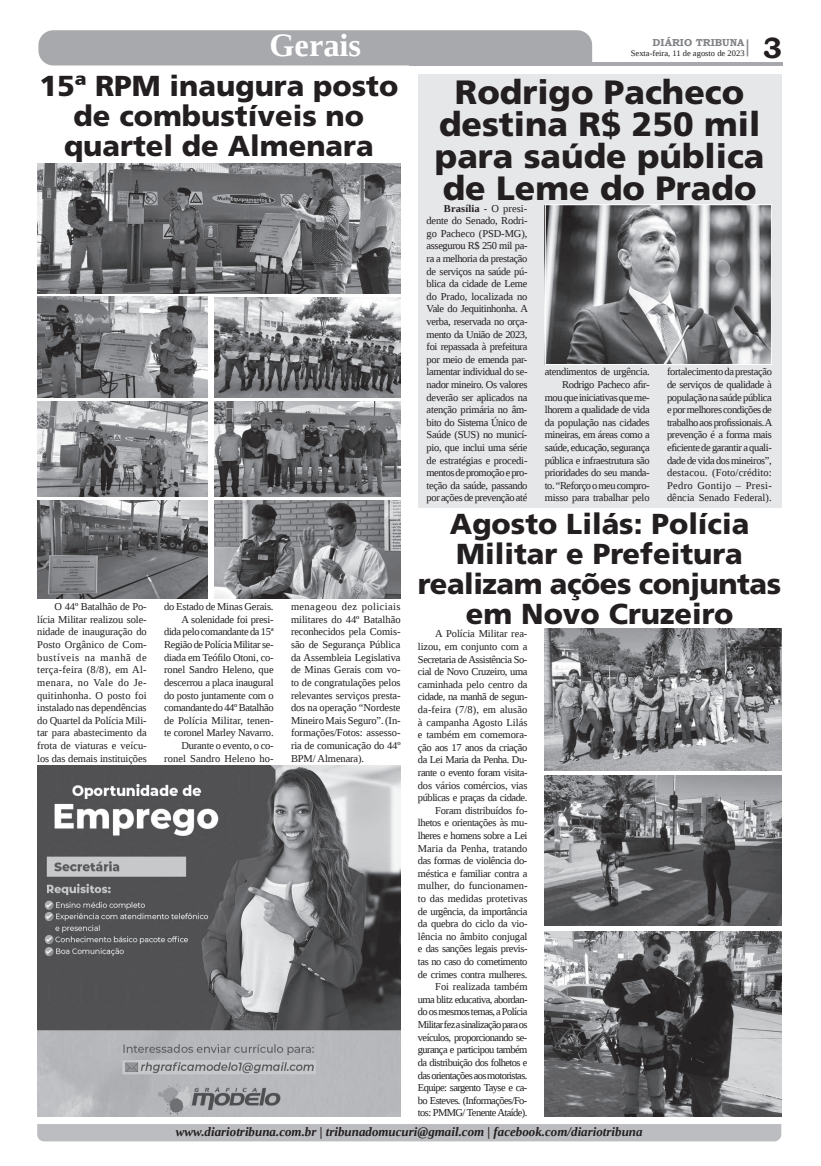
<style>
.page{position:relative;width:821px;height:1166px;background:#fff}
.page>*{position:absolute;margin:0;border:0;box-sizing:border-box;transform-origin:0 0}
.t1{font:900 33.69px/31.9px "Frutiger LT Std";color:#231f20;text-align:center}
.t2{font:700 32.38px "Liberation Serif";color:#fff}
.t3{font:700 29.31px "Bookman Old Style";color:#231f20}
.t4{font:900 28.88px/29.8px "Frutiger LT Std";color:#231f20;text-align:center}
.t5{font:italic 700 12.95px "Liberation Serif";color:#231f20}
.t6{font:10.5px/12.6px "Liberation Serif";letter-spacing:-.03em;color:#231f20;text-align:justify}
.t7{font:700 10.06px "Bookman Old Style";color:#808285}
.t8{font:8.4px "Liberation Serif";color:#231f20}
.s1{font-weight:700}
</style>
<div class="page">
<hr style="left:409px;top:62px;width:374px;height:3px;background:#a8a9ad">
<div style="left:38px;top:30px;width:554px;height:35px;background:#a8a9ad"></div>
<svg style="left:747px;top:39px;width:1px;height:17px"></svg>
<div style="left:37px;top:1124px;width:744px;height:17px;background:#bcbdc0"></div>
<div style="left:418px;top:74px;width:363px;height:434px;background:#e6e7e9"></div>
<img style="left:37px;top:297px;width:170px;height:100px">
<img style="left:215px;top:297px;width:186px;height:100px">
<img style="left:37px;top:401px;width:170px;height:96px">
<img style="left:215px;top:401px;width:186px;height:96px">
<img style="left:37px;top:164px;width:364px;height:129px">
<img style="left:37px;top:501px;width:170px;height:98px">
<img style="left:215px;top:501px;width:186px;height:98px">
<img style="left:547px;top:206px;width:223px;height:157px">
<div style="left:545px;top:204px;width:227px;height:161px;border:1px solid #fff"></div>
<img style="left:545px;top:628px;width:236px;height:142px">
<img style="left:545px;top:775px;width:236px;height:151px">
<img style="left:545px;top:932px;width:236px;height:184px">
<img style="left:37px;top:765px;width:364px;height:351px">
<h2 class="t2" style="left:269px;top:24px;width:93px">Gerais</h2>
<h3 class="t4" style="left:39px;top:71px;width:361px">15ª RPM inaugura posto de combustíveis no quartel de Almenara</h3>
<p class="t6" style="left:37px;top:600px;width:111px;text-indent:17px">O 44º Batalhão de Po&shy;lícia Militar realizou sole&shy;nidade de inauguração do Posto Orgânico de Com&shy;bustíveis na manhã de terça-feira (8/8), em Al&shy;menara, no Vale do Je&shy;quitinhonha. O posto foi instalado nas dependências do Quartel da Polícia Mili&shy;tar para abastecimento da frota de viaturas e veícu&shy;los das demais instituições</p>
<p class="t6" style="left:164px;top:600px;width:111px;text-align:right">do Estado de Minas Gerais.<br>A solenidade foi presi&shy;dida pelo comandante da 15ª<br>Região de Polícia Militar se&shy;diada em Teófilo Otoni, co&shy;ronel Sandro Heleno, que descerrou a placa inaugural do posto juntamente com o comandante do 44º Batalhão de Polícia Militar, tenen&shy;te coronel Marley Navarro.<br>Durante o evento, o co&shy;ronel Sandro Heleno ho-</p>
<p class="t6" style="left:291px;top:600px;width:111px">menageou dez policiais militares do 44º Batalhão reconhecidos pela Comis&shy;são de Segurança Pública da Assembleia Legislativa de Minas Gerais com vo&shy;to de congratulações pelos relevantes serviços presta&shy;dos na operação “Nordeste Mineiro Mais Seguro”. (In&shy;formações/Fotos: assesso&shy;ria de comunicação do 44º BPM/ Almenara).</p>
<p class="t7" style="left:653px;top:35px;width:93px">DIÁRIO TRIBUNA</p>
<p class="t8" style="left:631px;top:48px;width:115px">Sexta-feira, 11 de agosto de 2023</p>
<h3 class="t3" style="left:763px;top:27px;width:21px">3</h3>
<h1 class="t1" style="left:435px;top:76px;width:331px">Rodrigo Pacheco destina R$ 250 mil para saúde pública de Leme do Prado</h1>
<p class="t6" style="left:427px;top:202px;width:103px;text-indent:17px"><span class="s1">Brasília</span> - O presi&shy;dente do Senado, Rodri&shy;go Pacheco (PSD-MG), assegurou R$ 250 mil pa&shy;ra a melhoria da prestação de serviços na saúde pú&shy;blica da cidade de Leme do Prado, localizada no Vale do Jequitinhonha. A verba, reservada no orça&shy;mento da União de 2023, foi repassada à prefeitura por meio de emenda par&shy;lamentar individual do se&shy;nador mineiro. Os valores deverão ser aplicados na atenção primária no âm&shy;bito do Sistema Único de Saúde (SUS) no municí&shy;pio, que inclui uma série de estratégias e procedi&shy;mentos de promoção e pro&shy;teção da saúde, passando por ações de prevenção até</p>
<p class="t6" style="left:545px;top:365px;width:106px;text-align:right">atendimentos de urgência.<br>Rodrigo Pacheco afir&shy;mou que iniciativas que me&shy;lhorem a qualidade de vida da população nas cidades mineiras, em áreas como a saúde, educação, segurança pública e infraestrutura são prioridades do seu manda&shy;to. “Reforço o meu compro&shy;misso para trabalhar pelo</p>
<p class="t6" style="left:667px;top:365px;width:107px">fortalecimento da prestação de serviços de qualidade à população na saúde pública e por melhores condições de trabalho aos profissionais. A prevenção é a forma mais eficiente de garantir a quali&shy;dade de vida dos mineiros”, destacou. (Foto/crédito:<br>Pedro Gontijo – Presi&shy;dência Senado Federal).</p>
<h3 class="t4" style="left:418px;top:509px;width:365px">Agosto Lilás: Polícia<br>Militar e Prefeitura realizam ações conjuntas em Novo Cruzeiro</h3>
<p class="t6" style="left:418px;top:627px;width:111px;text-align:right">A Polícia Militar rea&shy;lizou, em conjunto com a<br>Secretaria de Assistência So&shy;cial de Novo Cruzeiro, uma caminhada pelo centro da cidade, na manhã de segun&shy;da-feira (7/8), em alusão à campanha Agosto Lilás e também em comemora&shy;ção aos 17 anos da criação da Lei Maria da Penha. Du&shy;rante o evento foram visita&shy;dos vários comércios, vias públicas e praças da cidade.<br>Foram distribuídos fo&shy;lhetos e orientações às mu&shy;lheres e homens sobre a Lei<br>Maria da Penha, tratando das formas de violência do&shy;méstica e familiar contra a mulher, do funcionamen&shy;to das medidas protetivas de urgência, da importância da quebra do ciclo da vio&shy;lência no âmbito conjugal e das sanções legais previs&shy;tas no caso do cometimento de crimes contra mulheres.<br>Foi realizada também uma blitz educativa, abordan&shy;do os mesmos temas, a Polícia<br>Militar fez a sinalização para os veículos, proporcionando se&shy;gurança e participou também da distribuição dos folhetos e das orientações aos motoristas.<br>Equipe: sargento Tayse e ca&shy;bo Esteves. (Informações/Fo&shy;tos: PMMG/ Tenente Ataíde).</p>
<p class="t5" style="left:176px;top:1123px;width:468px">www.diariotribuna.com.br | tribunadomucuri@gmail.com | facebook.com/diariotribuna</p>
</div>
